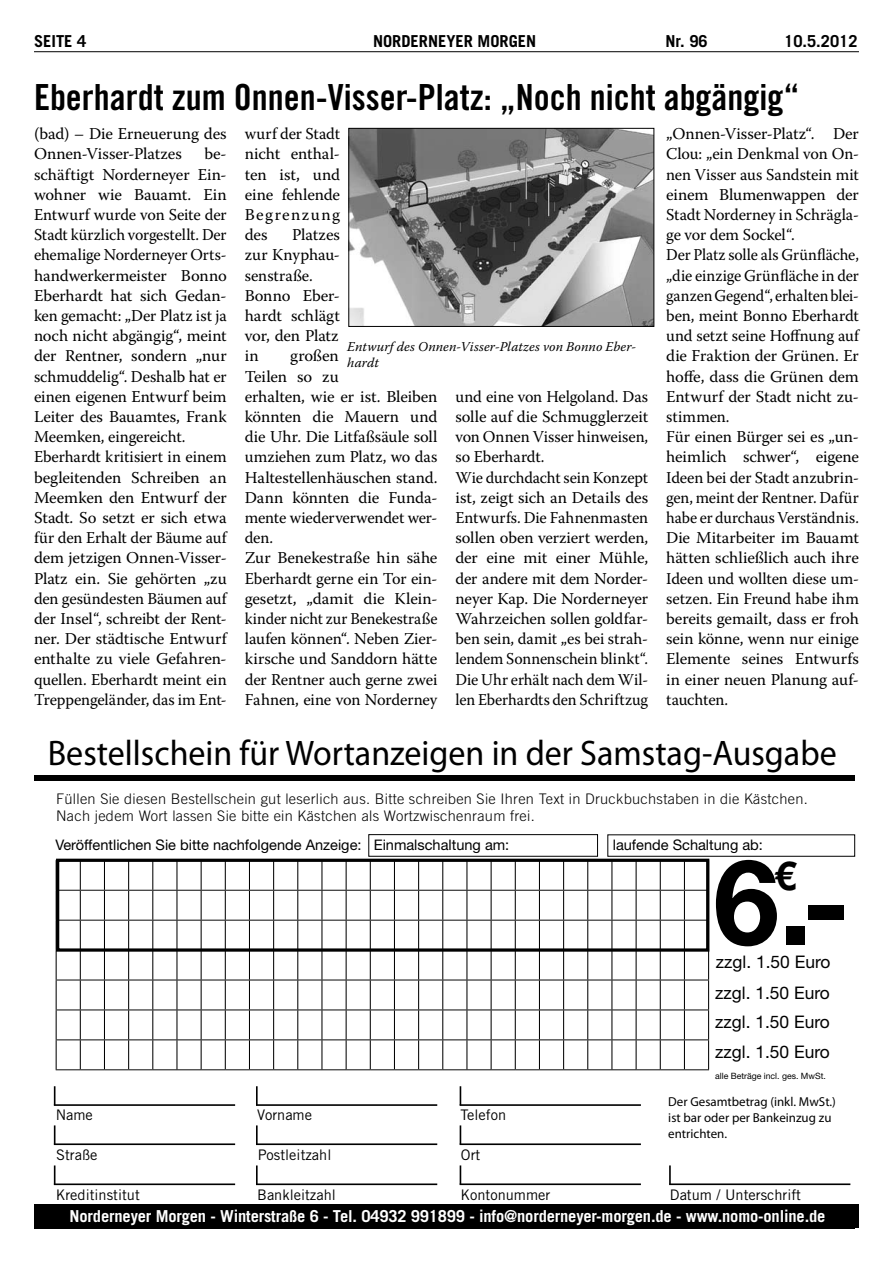
<style>
.page{position:relative;width:893px;height:1263px;background:#fff}
.page>*{position:absolute;margin:0;border:0;box-sizing:border-box;transform-origin:0 0}
.t1{font:700 118.8px "Helvetica Neue LT Std";color:#000}
.t2{font:700 39.75px "Helvetica Neue LT Std";color:#000}
.t3{font:36px "Trade Gothic LT Bold Cond Twenty";color:#000}
.t4{font:35.7px "Myriad Pro";color:#000;scale:.95 1}
.t5{font:17.85px "Trade Gothic LT Bold Two";letter-spacing:.02em;color:#fff}
.t6{font:17.4px/29.8px "Helvetica Neue LT Std";color:#000;text-align:justify}
.t7{font:16.5px/20.2px "Warnock Pro";letter-spacing:-.01em;color:#000}
.t8{font:700 16.5px "Trade Gothic LT";letter-spacing:-.01em;color:#fff}
.t9{font:700 16.5px "Trade Gothic LT";color:#000}
.t10{font:300 14.55px/17.5px "Trade Gothic LT";letter-spacing:.02em;color:#000}
.t11{font:14.55px "Trade Gothic LT";color:#000}
.t12{font:14.55px "Helvetica Neue LT Std";color:#000}
.t13{font:italic 13.5px/16.2px "Warnock Pro";letter-spacing:.01em;color:#000}
.t14{font:12.9px/15.6px "Myriad Pro";color:#000}
.t15{font:8.7px "Helvetica Neue LT Std";color:#000}
</style>
<div class="page">
<hr style="left:34px;top:51px;width:825px;height:1px;background:#000">
<div style="left:368px;top:834px;width:230px;height:23px;border:1px solid #000"></div>
<div style="left:607px;top:834px;width:248px;height:23px;border:1px solid #000"></div>
<hr style="left:80px;top:920px;width:1px;height:30px;background:#000">
<hr style="left:104px;top:920px;width:1px;height:30px;background:#000">
<hr style="left:128px;top:920px;width:1px;height:30px;background:#000">
<hr style="left:152px;top:920px;width:1px;height:30px;background:#000">
<hr style="left:177px;top:920px;width:1px;height:30px;background:#000">
<hr style="left:201px;top:920px;width:1px;height:30px;background:#000">
<hr style="left:225px;top:920px;width:1px;height:30px;background:#000">
<hr style="left:249px;top:920px;width:1px;height:30px;background:#000">
<hr style="left:273px;top:920px;width:1px;height:30px;background:#000">
<hr style="left:297px;top:920px;width:1px;height:30px;background:#000">
<hr style="left:322px;top:920px;width:1px;height:30px;background:#000">
<hr style="left:346px;top:920px;width:1px;height:30px;background:#000">
<hr style="left:370px;top:920px;width:1px;height:30px;background:#000">
<hr style="left:394px;top:920px;width:1px;height:30px;background:#000">
<hr style="left:418px;top:920px;width:1px;height:30px;background:#000">
<hr style="left:442px;top:920px;width:1px;height:30px;background:#000">
<hr style="left:466px;top:920px;width:1px;height:30px;background:#000">
<hr style="left:491px;top:920px;width:1px;height:30px;background:#000">
<hr style="left:515px;top:920px;width:1px;height:30px;background:#000">
<hr style="left:539px;top:920px;width:1px;height:30px;background:#000">
<hr style="left:563px;top:920px;width:1px;height:30px;background:#000">
<hr style="left:587px;top:920px;width:1px;height:30px;background:#000">
<hr style="left:611px;top:920px;width:1px;height:30px;background:#000">
<hr style="left:636px;top:920px;width:1px;height:30px;background:#000">
<hr style="left:660px;top:920px;width:1px;height:30px;background:#000">
<svg style="left:60px;top:863px;width:645px;height:58px"></svg>
<hr style="left:684px;top:920px;width:1px;height:30px;background:#000">
<svg style="left:56px;top:952px;width:653px;height:118px"></svg>
<svg style="left:54px;top:1086px;width:1px;height:18px"></svg>
<hr style="left:54px;top:1104px;width:181px;height:2px;background:#000">
<svg style="left:54px;top:1125px;width:1px;height:18px"></svg>
<hr style="left:54px;top:1143px;width:181px;height:2px;background:#000">
<svg style="left:54px;top:1165px;width:1px;height:18px"></svg>
<hr style="left:54px;top:1183px;width:181px;height:2px;background:#000">
<svg style="left:256px;top:1086px;width:2px;height:18px"></svg>
<hr style="left:256px;top:1104px;width:181px;height:2px;background:#000">
<svg style="left:256px;top:1125px;width:2px;height:18px"></svg>
<hr style="left:256px;top:1143px;width:181px;height:2px;background:#000">
<svg style="left:256px;top:1165px;width:2px;height:18px"></svg>
<hr style="left:256px;top:1183px;width:181px;height:2px;background:#000">
<svg style="left:460px;top:1086px;width:1px;height:18px"></svg>
<hr style="left:460px;top:1104px;width:181px;height:2px;background:#000">
<svg style="left:460px;top:1125px;width:1px;height:18px"></svg>
<hr style="left:460px;top:1143px;width:181px;height:2px;background:#000">
<svg style="left:460px;top:1165px;width:1px;height:18px"></svg>
<hr style="left:460px;top:1183px;width:181px;height:2px;background:#000">
<svg style="left:669px;top:1165px;width:2px;height:18px"></svg>
<hr style="left:669px;top:1183px;width:181px;height:2px;background:#000">
<div style="left:56px;top:859px;width:653px;height:93px;border:3px solid #000"></div>
<div style="left:35px;top:775px;width:820px;height:6px;background:#000"></div>
<div style="left:34px;top:1204px;width:825px;height:24px;background:#000"></div>
<img style="left:351px;top:130px;width:301px;height:195px">
<div style="left:349px;top:128px;width:305px;height:199px;border:1px solid #000"></div>
<p class="t9" style="left:34px;top:31px;width:54px">SEITE 4</p>
<p class="t9" style="left:373px;top:31px;width:8px">NOR</p>
<p class="t9" style="left:401px;top:31px;width:19px">DERNE</p>
<p class="t9" style="left:446px;top:31px;width:52px">YER MORGENN</p>
<p class="t9" style="left:676px;top:31px;width:34px">r. 96</p>
<p class="t9" style="left:784px;top:31px;width:75px">10.5.2012</p>
<h3 class="t3" style="left:34px;top:76px;width:767px">Eberhardt zum Onnen-Visser-Platz: „Noch nicht abgängig“</h3>
<p class="t7" style="left:34px;top:123px;width:194px">(bad) – Die Erneuerung des<br>Onnen-Visser-Platzes</p>
<p class="t7" style="left:666px;top:123px;width:194px">„Onnen-Visser-Platz“. Der<br>Clou: „ein Denkmal von On&shy;nen Visser aus Sandstein mit einem Blumenwappen der<br>Stadt Norderney in Schrägla&shy;ge vor dem Sockel“.<br>Der Platz solle als Grünfläche, „die einzige Grünfläche in der ganzen Gegend“, erhalten blei&shy;ben, meint Bonno Eberhardt und setzt seine Hoffnung auf die Fraktion der Grünen. Er hoffe, dass die Grünen dem<br>Entwurf der Stadt nicht zu&shy;stimmen.<br>Für einen Bürger sei es „un&shy;heimlich schwer“, eigene<br>Ideen bei der Stadt anzubrin&shy;gen, meint der Rentner. Dafür habe er durchaus Verständnis.<br>Die Mitarbeiter im Bauamt hätten schließlich auch ihre<br>Ideen und wollten diese um&shy;setzen. Ein Freund habe ihm bereits gemailt, dass er froh sein könne, wenn nur einige<br>Elemente seines Entwurfs in einer neuen Planung auf&shy;tauchten.</p>
<p class="t7" style="left:245px;top:123px;width:97px;text-align:justify">wurf der Stadt nicht enthal&shy;ten ist, und eine fehlende Begrenzung des</p>
<p class="t7" style="left:34px;top:144px;width:194px;text-indent:170px">be&shy;schäftigt Norderneyer Ein&shy;wohner wie Bauamt. Ein<br>Entwurf wurde von Seite der<br>Stadt kürzlich vorgestellt. Der ehemalige Norderneyer Orts&shy;handwerkermeister Bonno<br>Eberhardt hat sich Gedan&shy;ken gemacht: „Der Platz ist ja noch nicht abgängig“, meint der Rentner, sondern „nur schmuddelig“. Deshalb hat er einen eigenen Entwurf beim<br>Leiter des Bauamtes, Frank<br>Meemken, eingereicht.<br>Eberhardt kritisiert in einem begleitenden Schreiben an<br>Meemken den Entwurf der<br>Stadt. So setzt er sich etwa für den Erhalt der Bäume auf dem jetzigen Onnen-Visser-<br>Platz ein. Sie gehörten „zu den gesündesten Bäumen auf der Insel“, schreibt der Rent&shy;ner. Der städtische Entwurf enthalte zu viele Gefahren&shy;quellen. Eberhardt meint ein<br>Treppengeländer, das im Ent-</p>
<p class="t7" style="left:245px;top:224px;width:97px;text-indent:48px">Platzes zur Knyphau&shy;senstraße.<br>Bonno Eber&shy;hardt schlägt vor, den Platz in</p>
<p class="t13" style="left:347px;top:338px;width:291px">Entwurf des Onnen-Visser-Platzes von Bonno Eber&shy;hardt</p>
<p class="t7" style="left:245px;top:346px;width:194px;text-indent:45px">großen<br>Teilen so zu<br>erhalten, wie er ist. Bleiben könnten die Mauern und die Uhr. Die Litfaßsäule soll umziehen zum Platz, wo das<br>Haltestellenhäuschen stand.<br>Dann könnten die Funda&shy;mente wiederverwendet wer&shy;den.<br>Zur Benekestraße hin sähe<br>Eberhardt gerne ein Tor ein&shy;gesetzt, „damit die Klein&shy;kinder nicht zur Benekestraße laufen können“. Neben Zier&shy;kirsche und Sanddorn hätte der Rentner auch gerne zwei<br>Fahnen, eine von Norderney</p>
<p class="t7" style="left:455px;top:386px;width:194px">und eine von Helgoland. Das solle auf die Schmugglerzeit von Onnen Visser hinweisen, so Eberhardt.<br>Wie durchdacht sein Konzept ist, zeigt sich an Details des<br>Entwurfs. Die Fahnenmasten sollen oben verziert werden, der eine mit einer Mühle, der andere mit dem Norder&shy;neyer Kap. Die Norderneyer<br>Wahrzeichen sollen goldfar&shy;ben sein, damit „es bei strah&shy;lendem Sonnenschein blinkt“.<br>Die Uhr erhält nach dem Wil&shy;len Eberhardts den Schriftzug</p>
<h3 class="t4" style="left:48px;top:731px;width:832px">Bestellschein für Wortanzeigen in der Samstag-Ausgabe</h3>
<p class="t10" style="left:56px;top:790px;width:753px">Füllen Sie diesen Bestellschein gut leserlich aus. Bitte schreiben Sie Ihren Text in Druckbuchstaben in die Kästchen.<br>Nach jedem Wort lassen Sie bitte ein Kästchen als Wortzwischenraum frei.</p>
<p class="t12" style="left:55px;top:836px;width:455px">Veröffentlichen Sie bitte nachfolgende Anzeige: Einmalschaltung am:</p>
<p class="t12" style="left:613px;top:836px;width:152px">laufende Schaltung ab:</p>
<h1 class="t1" style="left:713px;top:829px;width:138px">6.-</h1>
<h2 class="t2" style="left:774px;top:851px;width:24px">€</h2>
<p class="t6" style="left:715px;top:947px;width:117px">zzgl. 1.50 Euro zzgl. 1.50 Euro zzgl. 1.50 Euro zzgl. 1.50 Euro</p>
<p class="t15" style="left:715px;top:1071px;width:112px">alle Beträge incl. ges. MwSt.</p>
<p class="t14" style="left:668px;top:1094px;width:169px">Der Gesamtbetrag (inkl. MwSt.) ist bar oder per Bankeinzug zu entrichten.</p>
<p class="t11" style="left:460px;top:1106px;width:47px">Telefon</p>
<p class="t11" style="left:461px;top:1146px;width:21px">Ort</p>
<p class="t11" style="left:460px;top:1186px;width:91px">Kontonummer</p>
<p class="t11" style="left:670px;top:1186px;width:133px">Datum / Unterschrift</p>
<p class="t8" style="left:70px;top:1205px;width:757px">Norderneyer Morgen - Winterstraße 6 - Tel. 04932 991899 - info@norderneyer-morgen.de - www.nomo-online.de</p>
<p class="t11" style="left:56px;top:1106px;width:39px">Name</p>
<p class="t11" style="left:56px;top:1146px;width:43px">Straße</p>
<p class="t11" style="left:56px;top:1186px;width:86px">Kreditinstitut</p>
<p class="t11" style="left:257px;top:1106px;width:56px">Vorname</p>
<p class="t11" style="left:258px;top:1146px;width:75px">Postleitzahl</p>
<p class="t11" style="left:257px;top:1186px;width:80px">Bankleitzahl</p>
<p class="t5" style="left:45px;top:1206px;width:802px">Norderneyer Morgen, Winterstr. 6, 26548 Norderney, Tel. (04932) 991899, Fax (04932) 991879</p>
</div>
